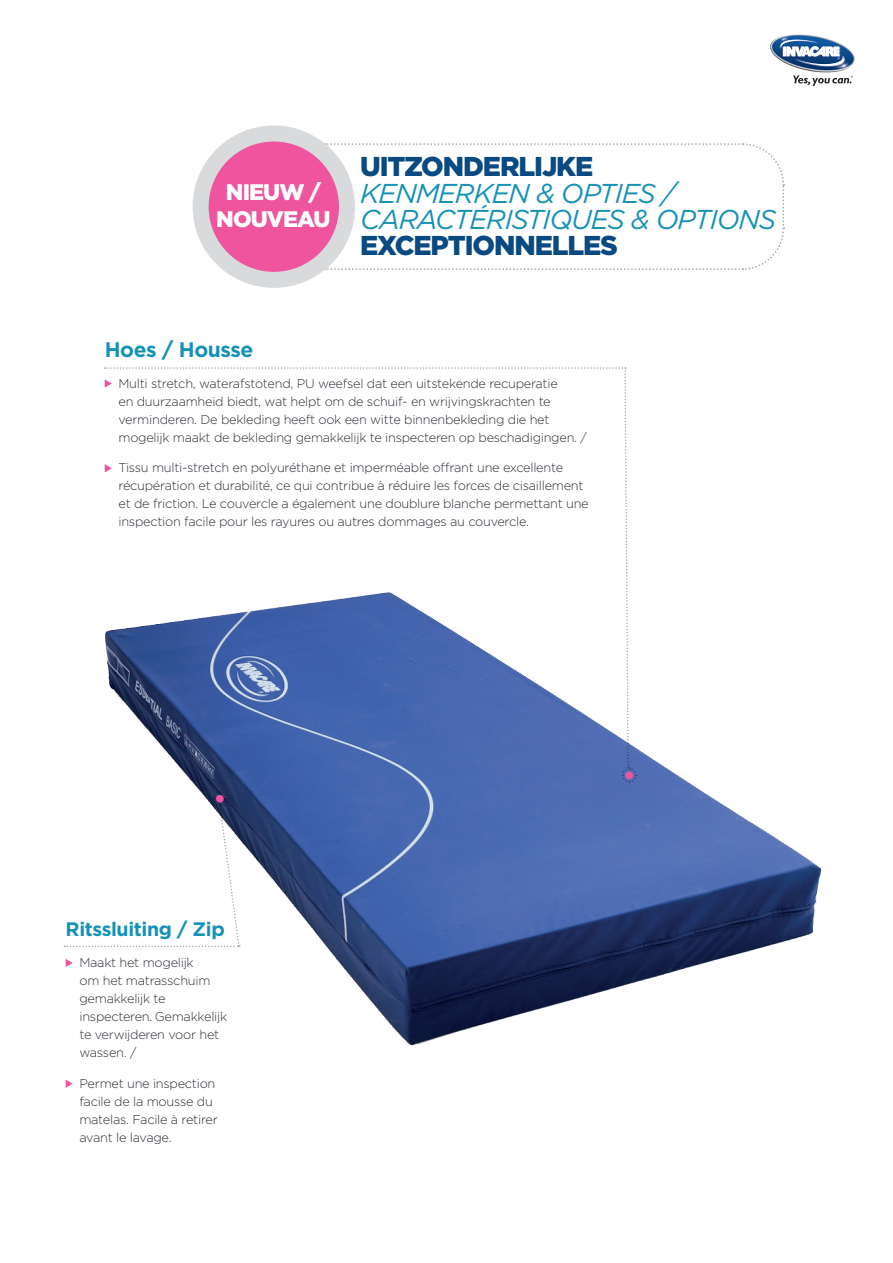
<style>
.page{position:relative;width:893px;height:1263px;background:#fff}
.page>*{position:absolute;margin:0;border:0;box-sizing:border-box;transform-origin:0 0}
.t1{font:italic 27.3px/26.2px "Gotham";letter-spacing:-.04em;color:#1692b7}
.t2{font:900 27.3px "Gotham";letter-spacing:-.04em;color:#084a81}
.t3{font:900 22.5px/27px "Gotham";letter-spacing:-.04em;color:#fff;text-align:center}
.t4{font:700 21px "Gotham";letter-spacing:-.02em;color:#1692b7}
.t5{font:700 19.5px "Gotham";letter-spacing:-.02em;color:#1692b7}
.t6{font:300 12.75px/18px "Gotham";letter-spacing:-.02em;color:#2c303a}
</style>
<div class="page">
<img style="left:65px;top:748px;width:757px;height:298px">
<img style="left:770px;top:34px;width:85px;height:39px">
<svg style="left:781px;top:38px;width:63px;height:30px"></svg>
<svg style="left:793px;top:75px;width:60px;height:11px"></svg>
<svg style="left:66px;top:959px;width:7px;height:8px"></svg>
<svg style="left:66px;top:1080px;width:7px;height:8px"></svg>
<svg style="left:310px;top:142px;width:475px;height:129px"></svg>
<div style="left:201px;top:133px;width:146px;height:147px;background:#ef549e;border-radius:50%"></div>
<div style="left:193px;top:125px;width:162px;height:163px;border:16px solid #d9dadc;border-radius:50%"></div>
<svg style="left:64px;top:790px;width:176px;height:157px"></svg>
<svg style="left:105px;top:367px;width:532px;height:416px"></svg>
<div style="left:625px;top:772px;width:8px;height:7px;background:#ef549e;border-radius:50%"></div>
<h2 class="t3" style="left:216px;top:179px;width:116px">NIEUW /<br>NOUVEAU</h2>
<h1 class="t2" style="left:360px;top:148px;width:235px">UITZONDERLIJKE</h1>
<h1 class="t1" style="left:360px;top:179px;width:418px">KENMERKEN &amp; OPTIES /<br>CARACTÉRISTIQUES &amp; OPTIONS</h1>
<h1 class="t2" style="left:360px;top:227px;width:259px">EXCEPTIONNELLES</h1>
<h3 class="t4" style="left:105px;top:336px;width:150px">Hoes / Housse</h3>
<p class="t6" style="left:118px;top:374px;width:470px">Multi stretch, waterafstotend, PU weefsel dat een uitstekende recuperatie<br>en duurzaamheid biedt, wat helpt om de schuif- en wrijvingskrachten te verminderen. De bekleding heeft ook een witte binnenbekleding die het mogelijk maakt de bekleding gemakkelijk te inspecteren op beschadigingen. /</p>
<p class="t6" style="left:118px;top:459px;width:472px">Tissu multi-stretch en polyuréthane et imperméable offrant une excellente récupération et durabilité, ce qui contribue à réduire les forces de cisaillement et de friction. Le couvercle a également une doublure blanche permettant une inspection facile pour les rayures ou autres dommages au couvercle.</p>
<h3 class="t5" style="left:66px;top:916px;width:160px">Ritssluiting / Zip</h3>
<p class="t6" style="left:79px;top:953px;width:149px">Maakt het mogelijk<br>om het matrasschuim gemakkelijk te inspecteren. Gemakkelijk te verwijderen voor het wassen. /</p>
<p class="t6" style="left:79px;top:1074px;width:140px">Permet une inspection facile de la mousse du matelas. Facile à retirer avant le lavage.</p>
</div>
